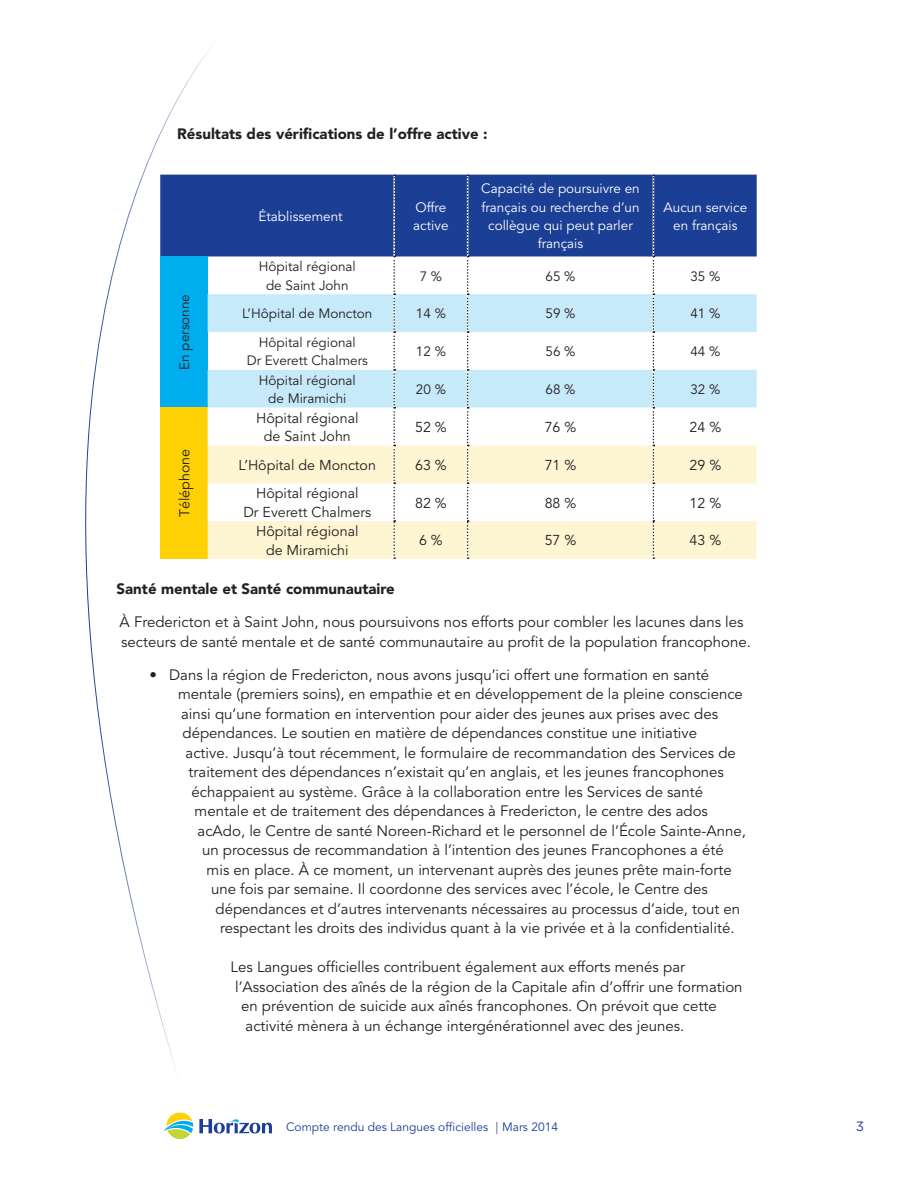
<style>
.page{position:relative;width:918px;height:1188px;background:#fff}
.page>*{position:absolute;margin:0;border:0;box-sizing:border-box;transform-origin:0 0}
.fre_hanging_body_tex{font:15px "Avenir";color:#231f20}
.fre_body_text{font:15px/19.5px "Avenir";color:#231f20}
.fre_body_text-2{font:900 15px "Avenir";color:#231f20}
.body_text{font:14.25px/18.3px "Avenir";color:#231f20;text-align:center}
.body_text-2{font:13.5px/18.3px "Avenir";color:#231f20;text-align:center}
.body_text-3{font:13.5px/18.3px "Avenir";color:#fff;text-align:center}
.t1{font:13.5px "Gotham";color:#1b3f94}
.t2{font:12px "Avenir";color:#1b3f94}
.s1{font-family:"Galliard";font-weight:700;color:#6f76b5}
</style>
<div class="page">
<svg style="left:85px;top:46px;width:146px;height:1026px"></svg>
<svg style="left:163px;top:1112px;width:30px;height:27px"></svg>
<svg style="left:199px;top:1119px;width:73px;height:15px"></svg>
<div style="left:160px;top:175px;width:597px;height:81px;background:#1b3f94"></div>
<div style="left:160px;top:256px;width:48px;height:152px;background:#00aeef"></div>
<svg style="left:208px;top:294px;width:549px;height:114px;fill:#c6eafa"></svg>
<div style="left:160px;top:408px;width:48px;height:151px;background:#fed105"></div>
<svg style="left:208px;top:408px;width:549px;height:38px"></svg>
<svg style="left:208px;top:446px;width:549px;height:113px;fill:#fef5d2"></svg>
<svg style="left:393px;top:175px;width:2px;height:384px"></svg>
<svg style="left:467px;top:175px;width:2px;height:384px"></svg>
<svg style="left:653px;top:175px;width:1px;height:384px"></svg>
<p class="fre_body_text-2" style="left:177px;top:124px;width:312px">Résultats des vérifications de l’offre active :</p>
<p class="body_text-3" style="left:258px;top:207px;width:86px">Établissement</p>
<p class="body_text-3" style="left:413px;top:198px;width:37px;text-align:left">Offre active</p>
<p class="body_text-3" style="left:481px;top:180px;width:160px">Capacité de poursuivre en français ou recherche d’un collègue qui peut parler français</p>
<p class="body_text-3" style="left:664px;top:198px;width:85px">Aucun service en français</p>
<p class="body_text-2" style="left:176px;top:370px;width:77px;rotate:-90deg">En personne</p>
<p class="body_text-2" style="left:259px;top:258px;width:98px">Hôpital régional de Saint John</p>
<p class="body_text-2" style="left:420px;top:267px;width:24px">7 %</p>
<p class="body_text-2" style="left:546px;top:267px;width:32px">65 %</p>
<p class="body_text-2" style="left:690px;top:267px;width:32px">35 %</p>
<p class="body_text-2" style="left:242px;top:305px;width:132px">L’Hôpital de Moncton</p>
<p class="body_text-2" style="left:416px;top:305px;width:32px">14 %</p>
<p class="body_text-2" style="left:546px;top:305px;width:32px">59 %</p>
<p class="body_text-2" style="left:690px;top:305px;width:32px">41 %</p>
<p class="body_text-2" style="left:247px;top:334px;width:123px">Hôpital régional<br>Dr Everett Chalmers</p>
<p class="body_text-2" style="left:416px;top:343px;width:32px">12 %</p>
<p class="body_text-2" style="left:546px;top:343px;width:32px">56 %</p>
<p class="body_text-2" style="left:690px;top:343px;width:32px">44 %</p>
<p class="body_text-2" style="left:259px;top:371px;width:98px">Hôpital régional de Miramichi</p>
<p class="body_text-2" style="left:416px;top:381px;width:32px">20 %</p>
<p class="body_text-2" style="left:546px;top:381px;width:32px">68 %</p>
<p class="body_text-2" style="left:690px;top:381px;width:32px">32 %</p>
<p class="body_text" style="left:256px;top:409px;width:104px">Hôpital régional de Saint John</p>
<p class="body_text" style="left:415px;top:418px;width:33px">52 %</p>
<p class="body_text" style="left:545px;top:418px;width:33px">76 %</p>
<p class="body_text" style="left:690px;top:418px;width:33px">24 %</p>
<p class="body_text" style="left:239px;top:456px;width:139px">L’Hôpital de Moncton</p>
<p class="body_text" style="left:415px;top:456px;width:33px">63 %</p>
<p class="body_text" style="left:545px;top:456px;width:33px">71 %</p>
<p class="body_text" style="left:690px;top:456px;width:33px">29 %</p>
<p class="body_text" style="left:243px;top:485px;width:129px">Hôpital régional<br>Dr Everett Chalmers</p>
<p class="body_text" style="left:415px;top:494px;width:33px">82 %</p>
<p class="body_text" style="left:545px;top:494px;width:33px">88 %</p>
<p class="body_text" style="left:690px;top:494px;width:33px">12 %</p>
<p class="body_text" style="left:256px;top:523px;width:104px">Hôpital régional de Miramichi</p>
<p class="body_text" style="left:419px;top:532px;width:25px">6 %</p>
<p class="body_text" style="left:545px;top:532px;width:33px">57 %</p>
<p class="body_text" style="left:690px;top:532px;width:33px">43 %</p>
<p class="fre_body_text-2" style="left:117px;top:580px;width:280px">Santé mentale et Santé communautaire</p>
<p class="fre_body_text" style="left:120px;top:613px;width:633px">À Fredericton et à Saint John, nous poursuivons nos efforts pour combler les lacunes dans les secteurs de santé mentale et de santé communautaire au profit de la population francophone.</p>
<p class="fre_hanging_body_tex" style="left:150px;top:666px;width:561px">• Dans la région de Fredericton, nous avons jusqu’ici offert une formation en santé</p>
<p class="fre_hanging_body_tex" style="left:178px;top:685px;width:566px">mentale (premiers soins), en empathie et en développement de la pleine conscience</p>
<p class="fre_hanging_body_tex" style="left:181px;top:705px;width:538px">ainsi qu’une formation en intervention pour aider des jeunes aux prises avec des</p>
<p class="fre_hanging_body_tex" style="left:183px;top:724px;width:516px">dépendances. Le soutien en matière de dépendances constitue une initiative</p>
<p class="fre_hanging_body_tex" style="left:186px;top:744px;width:552px">active. Jusqu’à tout récemment, le formulaire de recommandation des Services de</p>
<p class="fre_hanging_body_tex" style="left:189px;top:763px;width:537px">traitement des dépendances n’existait qu’en anglais, et les jeunes francophones</p>
<p class="fre_hanging_body_tex" style="left:192px;top:783px;width:513px">échappaient au système. Grâce à la collaboration entre les Services de santé</p>
<p class="fre_hanging_body_tex" style="left:195px;top:802px;width:515px">mentale et de traitement des dépendances à Fredericton, le centre des ados</p>
<p class="fre_hanging_body_tex" style="left:198px;top:822px;width:550px">acAdo, le Centre de santé Noreen-Richard et le personnel de l’École Sainte-Anne,</p>
<p class="fre_hanging_body_tex" style="left:202px;top:841px;width:523px">un processus de recommandation à l’intention des jeunes Francophones a été</p>
<p class="fre_hanging_body_tex" style="left:207px;top:861px;width:527px">mis en place. À ce moment, un intervenant auprès des jeunes prête main-forte</p>
<p class="fre_hanging_body_tex" style="left:211px;top:880px;width:498px">une fois par semaine. Il coordonne des services avec l’école, le Centre des</p>
<p class="fre_hanging_body_tex" style="left:216px;top:900px;width:526px">dépendances et d’autres intervenants nécessaires au processus d’aide, tout en</p>
<p class="fre_hanging_body_tex" style="left:220px;top:919px;width:516px">respectant les droits des individus quant à la vie privée et à la confidentialité.</p>
<p class="fre_hanging_body_tex" style="left:231px;top:958px;width:456px">Les Langues officielles contribuent également aux efforts menés par</p>
<p class="fre_hanging_body_tex" style="left:235px;top:978px;width:509px">l’Association des aînés de la région de la Capitale afin d’offrir une formation</p>
<p class="fre_hanging_body_tex" style="left:241px;top:997px;width:477px">en prévention de suicide aux aînés francophones. On prévoit que cette</p>
<p class="fre_hanging_body_tex" style="left:246px;top:1017px;width:440px">activité mènera à un échange intergénérationnel avec des jeunes.</p>
<p class="body_text" style="left:176px;top:517px;width:70px;rotate:-90deg">Téléphone</p>
<p class="t2" style="left:286px;top:1120px;width:273px">Compte rendu des Langues officielles <span class="s1">|</span> Mars 2014</p>
<p class="t1" style="left:856px;top:1118px;width:10px">3</p>
</div>
